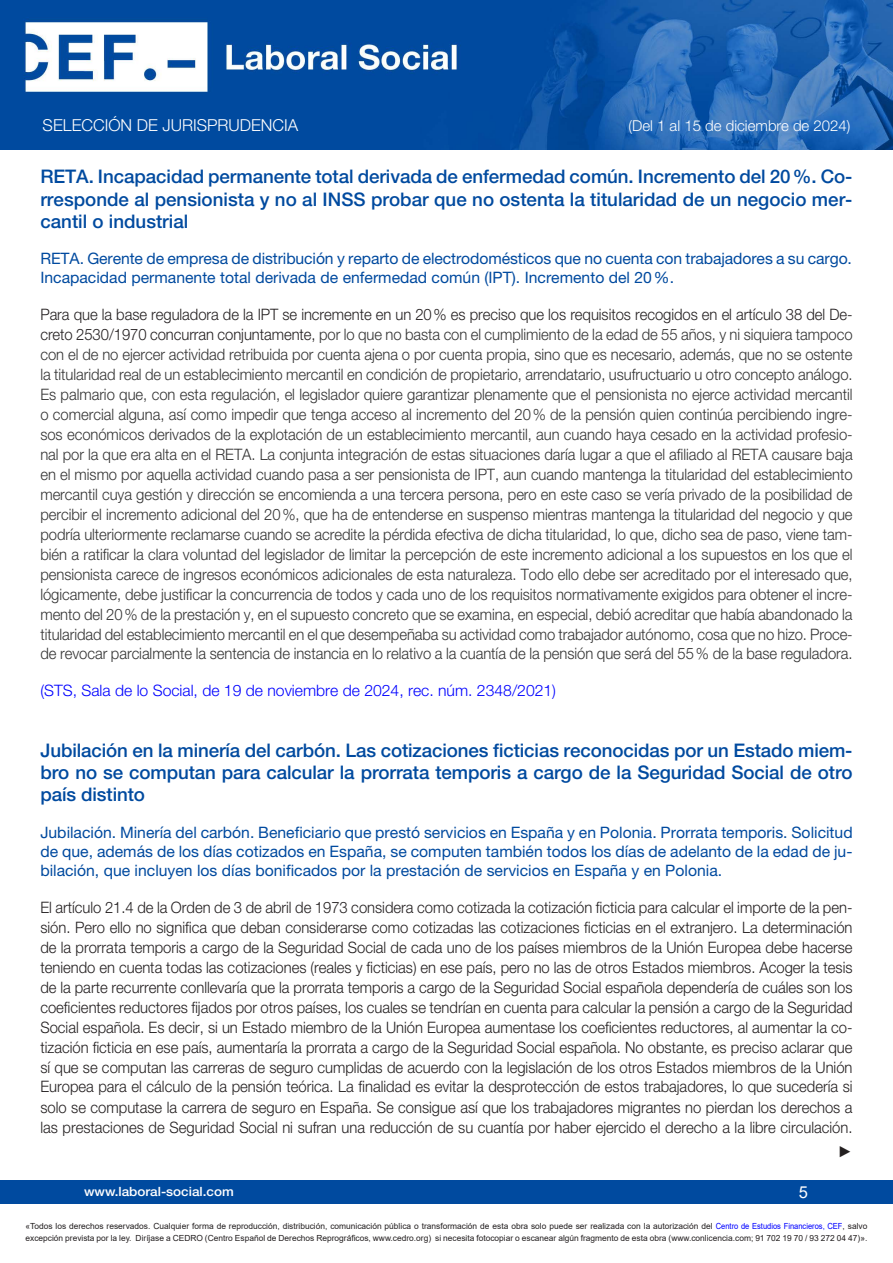
<style>
.page{position:relative;width:893px;height:1263px;background:#fff}
.page>*{position:absolute;margin:0;border:0;box-sizing:border-box;transform-origin:0 0}
.Cabecera_nuevo{font:500 18.75px/22.2px "Helvetica Neue LT Std";letter-spacing:-.005em;color:#004a9f;text-align:justify}
.t1{font:300 16.5px "Helvetica Neue LT Std";color:#fff}
.t2{font:16.5px "Arial";color:#fff}
.Contenido_nuevo{font:300 15.75px/20px "Helvetica Neue LT Std";letter-spacing:-.005em;color:#333;text-align:justify;scale:.94 1}
.Contenido_nuevo-2{font:300 15.75px/20px "Helvetica Neue LT Std";color:#231f20;text-align:justify;scale:.94 1}
.Subcabecera{font:15.75px/19.2px "Helvetica Neue LT Std";color:#004a9f}
.Contenido_nuevo-3{font:300 15.75px "Helvetica Neue LT Std";color:#00f}
.Contenido_nuevo-4{font:15.75px "Arial";color:#231f20;scale:.94 1}
.t3{font:300 15px "Helvetica Neue LT Std";color:#fff}
.t4{font:500 12.75px "Helvetica Neue LT Std";color:#fff;scale:1.06 1}
.t5{font:8.4px/12px "Arial";color:#231f20}
.s1{color:#231f20}
.s2{color:#00f}
</style>
<div class="page">
<div style="left:0;top:1180px;width:893px;height:23px;background:#004a9f"></div>
<img style="left:0;top:0;width:893px;height:149px">
<p class="t1" style="left:43px;top:115px;width:257px">SELECCIÓN DE JURISPRUDENCIA</p>
<p class="t3" style="left:628px;top:117px;width:224px">(Del 1 al 15 de diciembre de 2024)</p>
<p class="Cabecera_nuevo" style="left:40px;top:166px;width:814px">RETA. Incapacidad permanente total derivada de enfermedad común. Incremento del 20%. Co&shy;rresponde al pensionista y no al INSS probar que no ostenta la titularidad de un negocio mer&shy;cantil o industrial</p>
<p class="Subcabecera" style="left:40px;top:249px;width:813px">RETA. Gerente de empresa de distribución y reparto de electrodomésticos que no cuenta con trabajadores a su cargo.<br>Incapacidad permanente total derivada de enfermedad común (IPT). Incremento del 20%.</p>
<p class="Contenido_nuevo" style="left:40px;top:304px;width:866px"><span class="s1">Para que la base reguladora de la IPT se incremente en un 20% es preciso que los requisitos recogidos en el artículo 38 del De&shy;creto 2530/1970 concurran conjuntamente,</span> por lo que no basta con el cumplimiento de la edad de 55 años, y ni siquiera tampoco con el de no ejercer actividad retribuida por cuenta ajena o por cuenta propia, sino que es necesario, además, que no se ostente la titularidad real de un establecimiento mercantil en condición de propietario, arrendatario, usufructuario u otro concepto análogo.<br>Es palmario que, con esta regulación, el legislador quiere garantizar plenamente que el pensionista no ejerce actividad mercantil o comercial alguna, así como impedir que tenga acceso al incremento del 20% de la pensión quien continúa percibiendo ingre&shy;sos económicos derivados de la explotación de un establecimiento mercantil, aun cuando haya cesado en la actividad profesio&shy;nal por la que era alta en el RETA. La conjunta integración de estas situaciones daría lugar a que el afiliado al RETA causare baja en el mismo por aquella actividad cuando pasa a ser pensionista de IPT, aun cuando mantenga la titularidad del establecimiento mercantil cuya gestión y dirección se encomienda a una tercera persona, pero en este caso se vería privado de la posibilidad de percibir el incremento adicional del 20%, que ha de entenderse en suspenso mientras mantenga la titularidad del negocio y que podría ulteriormente reclamarse cuando se acredite la pérdida efectiva de dicha titularidad, lo que, dicho sea de paso, viene tam&shy;bién a ratificar la clara voluntad del legislador de limitar la percepción de este incremento adicional a los supuestos en los que el pensionista carece de ingresos económicos adicionales de esta naturaleza. Todo ello debe ser acreditado por el interesado que, lógicamente, debe justificar la concurrencia de todos y cada uno de los requisitos normativamente exigidos para obtener el incre&shy;mento del 20% de la prestación y, en el supuesto concreto que se examina, en especial, debió acreditar que había abandonado la titularidad del establecimiento mercantil en el que desempeñaba su actividad como trabajador autónomo, cosa que no hizo. Proce&shy;de revocar parcialmente la sentencia de instancia en lo relativo a la cuantía de la pensión que será del 55% de la base reguladora.</p>
<p class="Contenido_nuevo-3" style="left:40px;top:681px;width:517px">(STS, Sala de lo Social, de 19 de noviembre de 2024, rec. núm. 2348/2021)</p>
<p class="Cabecera_nuevo" style="left:40px;top:739px;width:814px">Jubilación en la minería del carbón. Las cotizaciones ficticias reconocidas por un Estado miem&shy;bro no se computan para calcular la prorrata temporis a cargo de la Seguridad Social de otro país distinto</p>
<p class="Subcabecera" style="left:40px;top:822px;width:814px;text-align:justify">Jubilación. Minería del carbón. Beneficiario que prestó servicios en España y en Polonia. Prorrata temporis. Solicitud de que, además de los días cotizados en España, se computen también todos los días de adelanto de la edad de ju&shy;bilación, que incluyen los días bonificados por la prestación de servicios en España y en Polonia.</p>
<p class="Contenido_nuevo-2" style="left:40px;top:897px;width:866px">El artículo 21.4 de la Orden de 3 de abril de 1973 considera como cotizada la cotización ficticia para calcular el importe de la pen&shy;sión. Pero ello no significa que deban considerarse como cotizadas las cotizaciones ficticias en el extranjero. La determinación de la prorrata temporis a cargo de la Seguridad Social de cada uno de los países miembros de la Unión Europea debe hacerse teniendo en cuenta todas las cotizaciones (reales y ficticias) en ese país, pero no las de otros Estados miembros. Acoger la tesis de la parte recurrente conllevaría que la prorrata temporis a cargo de la Seguridad Social española dependería de cuáles son los coeficientes reductores fijados por otros países, los cuales se tendrían en cuenta para calcular la pensión a cargo de la Seguridad Social española. Es decir, si un Estado miembro de la Unión Europea aumentase los coeficientes reductores, al aumentar la co&shy;tización ficticia en ese país, aumentaría la prorrata a cargo de la Seguridad Social española. No obstante, es preciso aclarar que sí que se computan las carreras de seguro cumplidas de acuerdo con la legislación de los otros Estados miembros de la Unión Europea para el cálculo de la pensión teórica. La finalidad es evitar la desprotección de estos trabajadores, lo que sucedería si solo se computase la carrera de seguro en España. Se consigue así que los trabajadores migrantes no pierdan los derechos a las prestaciones de Seguridad Social ni sufran una reducción de su cuantía por haber ejercido el derecho a la libre circulación.</p>
<p class="Contenido_nuevo-4" style="left:838px;top:1141px;width:17px">►</p>
<p class="t4" style="left:84px;top:1184px;width:143px">www.laboral-social.com</p>
<p class="t2" style="left:799px;top:1180px;width:11px">5</p>
<p class="t5" style="left:26px;top:1220px;width:843px">«Todos los derechos reservados. Cualquier forma de reproducción, distribución, comunicación pública o transformación de esta obra solo puede ser realizada con la autorización del <span class="s2">Centro de Estudios Financieros, CEF</span>, salvo excepción prevista por la ley. Diríjase a CEDRO (Centro Español de Derechos Reprográficos, www.cedro.org) si necesita fotocopiar o escanear algún fragmento de esta obra (www.conlicencia.com; 91 702 19 70 / 93 272 04 47)».</p>
</div>
